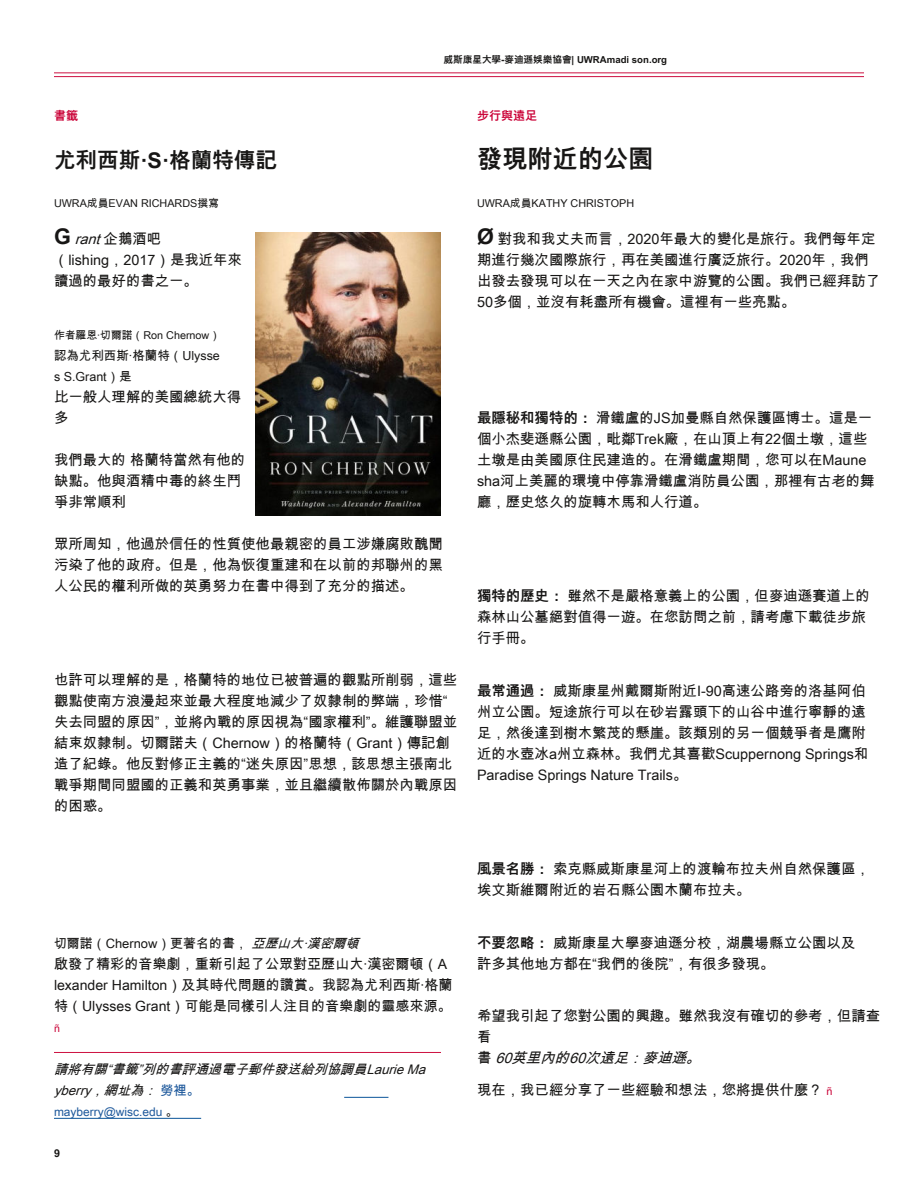
<style>
.page{position:relative;width:918px;height:1188px;background:#fff}
.page>*{position:absolute;margin:0;border:0;box-sizing:border-box;transform-origin:0 0}
.t1{font:700 25.2px "Arial Unicode MS";color:#171615}
.t2{font:700 21.6px "Arial Unicode MS";color:#171615}
.t3{font:14.4px/21px "Arial Unicode MS";color:#171615}
.t4{font:14.1px/21px "Arial Unicode MS";color:#171615}
.t5{font:italic 13.2px/21px "Arial Unicode MS";color:#171615}
.t6{font:12.9px "Arial Unicode MS";color:#171615}
.t7{font:12.45px/21px "Arial Unicode MS";color:#171615}
.t8{font:12px "Arial Unicode MS";color:#1d589b}
.t9{font:700 12px "Arial Unicode MS";color:#ca0036}
.t10{font:10.8px "Arial Unicode MS";color:#171615}
.t11{font:700 10.8px "Arial Unicode MS";color:#171615}
.t12{font:10.5px "Arial Unicode MS";color:#ca0036}
.t13{font:700 9.6px "Arial Unicode MS";color:#171615}
.s1{font-weight:700;font-size:21.6px}
.s2{font-style:italic}
.s3{font-style:normal;color:#1d589b}
.s4{color:#171615}
.s5{font-weight:700}
.s6{font-size:10.8px;color:#ca0036}
</style>
<div class="page">
<hr style="left:54px;top:72px;width:810px;height:1px;background:#cd1141">
<hr style="left:54px;top:76px;width:810px;height:1px;background:#cd1141">
<hr style="left:54px;top:1052px;width:387px;height:1px;background:#cd1141">
<hr style="left:344px;top:1097px;width:44px;height:1px;background:#175d9e">
<hr style="left:54px;top:1118px;width:147px;height:1px;background:#175d9e">
<img style="left:255px;top:232px;width:186px;height:284px">
<p class="t13" style="left:444px;top:53px;width:225px">威斯康星大學-麥迪遜娛樂協會| UWRAmadi son.org</p>
<p class="t9" style="left:54px;top:107px;width:25px">書籤</p>
<p class="t9" style="left:477px;top:107px;width:61px">步行與遠足</p>
<h2 class="t2" style="left:54px;top:145px;width:225px">尤利西斯·S·格蘭特傳記</h2>
<h1 class="t1" style="left:477px;top:141px;width:178px">發現附近的公園</h1>
<p class="t10" style="left:54px;top:195px;width:167px">UWRA成員EVAN RICHARDS撰寫</p>
<p class="t3" style="left:54px;top:228px;width:190px"><span class="s1">G</span> <span class="s2">rant</span>企鵝酒吧<br>（lishing，2017）是我近年來讀過的最好的書之一。</p>
<p class="t10" style="left:477px;top:195px;width:159px">UWRA成員KATHY CHRISTOPH</p>
<p class="t3" style="left:477px;top:228px;width:405px"><span class="s1">Ø</span> 對我和我丈夫而言，2020年最大的變化是旅行。我們每年定期進行幾次國際旅行，再在美國進行廣泛旅行。2020年，我們出發去發現可以在一天之內在家中游覽的公園。我們已經拜訪了<br>50多個，並沒有耗盡所有機會。這裡有一些亮點。</p>
<p class="t10" style="left:54px;top:327px;width:168px">作者羅恩·切爾諾（Ron Chernow）</p>
<p class="t7" style="left:54px;top:344px;width:167px">認為尤利西斯·格蘭特（Ulysse s S.Grant）是</p>
<p class="t3" style="left:54px;top:386px;width:189px">比一般人理解的美國總統大得多</p>
<p class="t3" style="left:54px;top:449px;width:193px">我們最大的 格蘭特當然有他的缺點。他與酒精中毒的終生鬥爭非常順利</p>
<p class="t3" style="left:54px;top:533px;width:390px;text-align:justify">眾所周知，他過於信任的性質使他最親密的員工涉嫌腐敗醜聞污染了他的政府。但是，他為恢復重建和在以前的邦聯州的黑人公民的權利所做的英勇努力在書中得到了充分的描述。</p>
<p class="t3" style="left:54px;top:669px;width:405px">也許可以理解的是，格蘭特的地位已被普遍的觀點所削弱，這些觀點使南方浪漫起來並最大程度地減少了奴隸制的弊端，珍惜“失去同盟的原因”，並將內戰的原因視為“國家權利”。維護聯盟並結束奴隸制。切爾諾夫（Chernow）的格蘭特（Grant）傳記創造了紀錄。他反對修正主義的“迷失原因”思想，該思想主張南北戰爭期間同盟國的正義和英勇事業，並且繼續散佈關於內戰原因的困惑。</p>
<p class="t6" style="left:54px;top:934px;width:311px">切爾諾（Chernow）更著名的書， <span class="s2">亞歷山大·漢密爾頓</span></p>
<p class="t4" style="left:54px;top:953px;width:400px">啟發了精彩的音樂劇，重新引起了公眾對亞歷山大·漢密爾頓（A lexander Hamilton）及其時代問題的讚賞。我認為尤利西斯·格蘭特（Ulysses Grant）可能是同樣引人注目的音樂劇的靈感來源。</p>
<p class="t12" style="left:54px;top:1021px;width:7px">ñ</p>
<p class="t5" style="left:54px;top:1058px;width:378px">請將有關“書籤”列的書評通過電子郵件發送給列協調員LaurieMa yberry，網址為： <span class="s3">勞裡。</span></p>
<p class="t8" style="left:54px;top:1103px;width:125px">mayberry@wisc.edu <span class="s4">。</span></p>
<p class="t11" style="left:54px;top:1145px;width:8px">9</p>
<p class="t3" style="left:477px;top:407px;width:399px"><span class="s5">最隱秘和獨特的：</span> 滑鐵盧的JS加曼縣自然保護區博士。這是一個小杰斐遜縣公園，毗鄰Trek廠，在山頂上有22個土墩，這些土墩是由美國原住民建造的。在滑鐵盧期間，您可以在Maune sha河上美麗的環境中停靠滑鐵盧消防員公園，那裡有古老的舞廳，歷史悠久的旋轉木馬和人行道。</p>
<p class="t3" style="left:477px;top:585px;width:394px"><span class="s5">獨特的歷史：</span> 雖然不是嚴格意義上的公園，但麥迪遜賽道上的森林山公墓絕對值得一遊。在您訪問之前，請考慮下載徒步旅行手冊。</p>
<p class="t3" style="left:477px;top:680px;width:393px"><span class="s5">最常通過：</span> 威斯康星州戴爾斯附近I-90高速公路旁的洛基阿伯州立公園。短途旅行可以在砂岩露頭下的山谷中進行寧靜的遠足，然後達到樹木繁茂的懸崖。該類別的另一個競爭者是鷹附近的水壺冰a州立森林。我們尤其喜歡Scuppernong Springs和Paradise Springs Nature Trails。</p>
<p class="t3" style="left:477px;top:858px;width:394px"><span class="s5">風景名勝：</span> 索克縣威斯康星河上的渡輪布拉夫州自然保護區，埃文斯維爾附近的岩石縣公園木蘭布拉夫。</p>
<p class="t3" style="left:477px;top:932px;width:380px"><span class="s5">不要忽略：</span> 威斯康星大學麥迪遜分校，湖農場縣立公園以及許多其他地方都在“我們的後院”，有很多發現。</p>
<p class="t3" style="left:477px;top:1005px;width:405px">希望我引起了您對公園的興趣。雖然我沒有確切的參考，但請查看<br>書 <span class="s2">60英里內的60次遠足：麥迪遜。</span></p>
<p class="t3" style="left:477px;top:1079px;width:357px">現在，我已經分享了一些經驗和想法，您將提供什麼？ <span class="s6">ñ</span></p>
</div>
